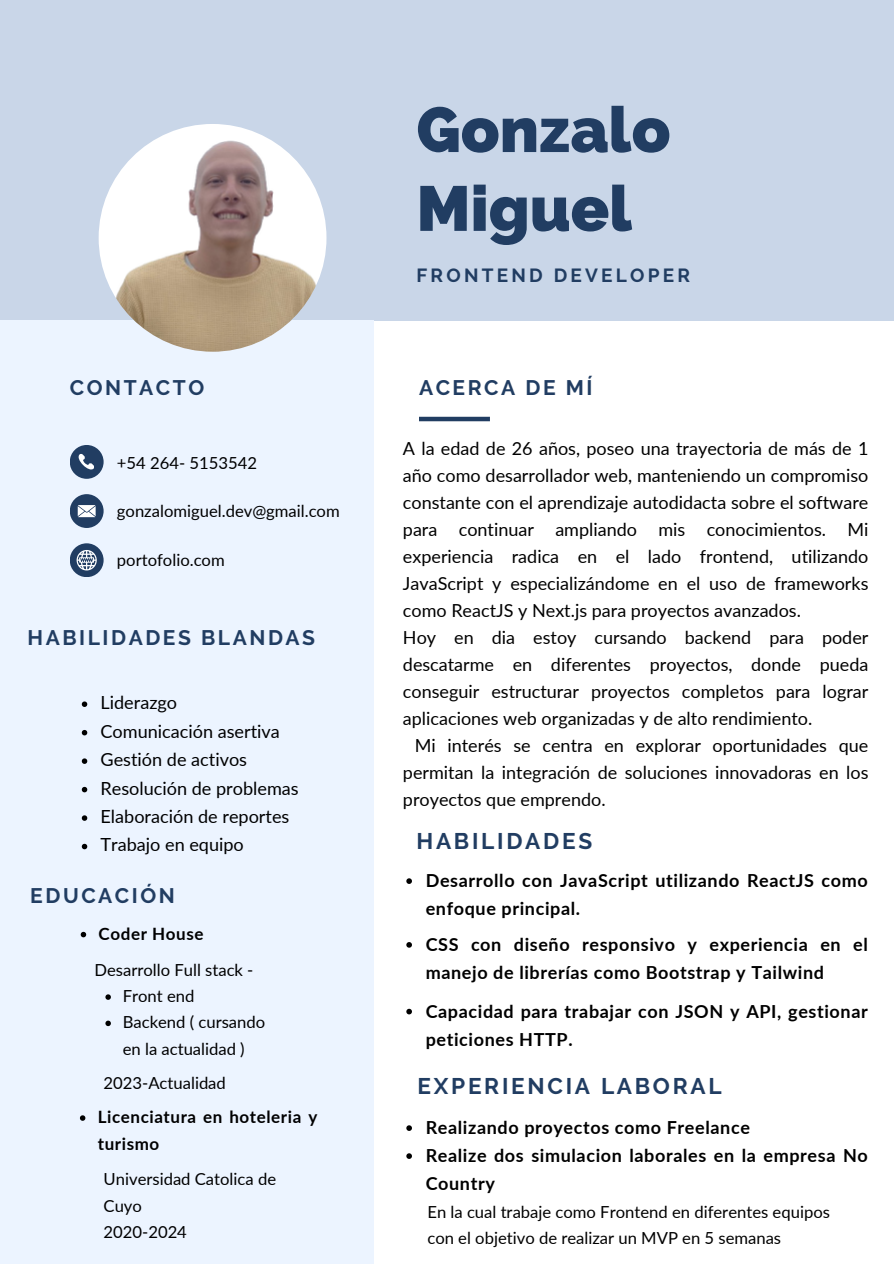
<style>
.page{position:relative;width:894px;height:1264px;background:#fff}
.page>*{position:absolute;margin:0;border:0;box-sizing:border-box;transform-origin:0 0}
.t1{font:800 63.3px/78.8px "Raleway";color:#213d62}
.t2{font:700 22.65px "Raleway";letter-spacing:.12em;color:#213d62}
.t3{font:700 21px "Raleway";letter-spacing:.12em;color:#213d62}
.t4{font:700 19.05px "Raleway";letter-spacing:.17em;color:#213d62}
.t5{font:18.15px "Lato";color:#000}
.t6{font:18px "Lato";color:#000}
.t7{font:700 18px/28.2px "Lato";letter-spacing:.035em;color:#000}
.t8{font:700 16.95px/27.3px "Lato";letter-spacing:.035em;color:#000}
.t9{font:16.65px/26.2px "Lato";color:#000}
</style>
<div class="page">
<div style="left:0;top:0;width:893px;height:320px;background:#c9d6e8"></div>
<div style="left:0;top:320px;width:373px;height:943px;background:#ecf4ff"></div>
<img style="left:99px;top:124px;width:227px;height:228px;border-radius:50%">
<div style="left:70px;top:445px;width:34px;height:34px;background:#213d62;border-radius:50%"></div>
<svg style="left:78px;top:454px;width:16px;height:16px"></svg>
<div style="left:70px;top:494px;width:34px;height:34px;background:#213d62;border-radius:50%"></div>
<div style="left:70px;top:543px;width:34px;height:34px;background:#213d62;border-radius:50%"></div>
<svg style="left:77px;top:550px;width:20px;height:20px"></svg>
<svg style="left:78px;top:505px;width:18px;height:12px"></svg>
<hr style="left:419px;top:417px;width:71px;height:4px;background:#213d62">
<svg style="left:82px;top:701px;width:5px;height:6px"></svg>
<svg style="left:82px;top:730px;width:5px;height:5px"></svg>
<svg style="left:82px;top:758px;width:5px;height:6px"></svg>
<svg style="left:82px;top:786px;width:5px;height:6px"></svg>
<svg style="left:82px;top:815px;width:5px;height:5px"></svg>
<svg style="left:82px;top:843px;width:5px;height:6px"></svg>
<svg style="left:81px;top:931px;width:5px;height:6px"></svg>
<svg style="left:80px;top:1115px;width:5px;height:5px"></svg>
<svg style="left:105px;top:994px;width:6px;height:5px"></svg>
<svg style="left:105px;top:1020px;width:6px;height:6px"></svg>
<svg style="left:406px;top:878px;width:6px;height:6px"></svg>
<svg style="left:406px;top:942px;width:6px;height:5px"></svg>
<svg style="left:406px;top:1008px;width:6px;height:6px"></svg>
<svg style="left:406px;top:1125px;width:6px;height:5px"></svg>
<svg style="left:406px;top:1153px;width:6px;height:5px"></svg>
<p class="t3" style="left:70px;top:375px;width:136px">CONTACTO</p>
<p class="t9" style="left:117px;top:449px;width:141px">+54 264- 5153542</p>
<p class="t9" style="left:117px;top:498px;width:224px">gonzalomiguel.dev@gmail.com</p>
<p class="t9" style="left:117px;top:547px;width:109px">portofolio.com</p>
<h2 class="t3" style="left:28px;top:625px;width:289px">HABILIDADES BLANDAS</h2>
<p class="t5" style="left:100px;top:691px;width:78px">Liderazgo</p>
<p class="t5" style="left:100px;top:719px;width:181px">Comunicación asertiva</p>
<p class="t5" style="left:100px;top:748px;width:148px">Gestión de activos</p>
<p class="t5" style="left:100px;top:776px;width:200px">Resolución de problemas</p>
<p class="t5" style="left:100px;top:805px;width:190px">Elaboración de reportes</p>
<p class="t5" style="left:100px;top:833px;width:145px">Trabajo en equipo</p>
<p class="t3" style="left:30px;top:883px;width:146px">EDUCACIÓN</p>
<p class="t8" style="left:99px;top:919px;width:106px">Coder House</p>
<p class="t9" style="left:94px;top:956px;width:160px">Desarrollo Full stack -</p>
<p class="t9" style="left:123px;top:982px;width:73px">Front end</p>
<p class="t9" style="left:123px;top:1008px;width:144px">Backend ( cursando en la actualidad )</p>
<h2 class="t9" style="left:104px;top:1069px;width:124px">2023-Actualidad</h2>
<p class="t8" style="left:98px;top:1102px;width:221px">Licenciatura en hoteleria y turismo</p>
<p class="t9" style="left:104px;top:1165px;width:174px">Universidad Catolica de<br>Cuyo</p>
<p class="t9" style="left:104px;top:1218px;width:85px">2020-2024</p>
<h3 class="t1" style="left:416px;top:90px;width:255px">Gonzalo<br>Miguel</h3>
<p class="t4" style="left:416px;top:264px;width:275px">FRONTEND DEVELOPER</p>
<p class="t3" style="left:419px;top:375px;width:175px">ACERCA DE MÍ</p>
<h2 class="t6" style="left:403px;top:437px;width:467px">A la edad de 26 años, poseo una trayectoria de más de 1</h2>
<h2 class="t6" style="left:403px;top:464px;width:467px">año como desarrollador web, manteniendo un compromiso</h2>
<h2 class="t6" style="left:403px;top:491px;width:467px">constante con el aprendizaje autodidacta sobre el software</h2>
<h2 class="t6" style="left:403px;top:518px;width:467px">para continuar ampliando mis conocimientos. Mi</h2>
<h2 class="t6" style="left:403px;top:545px;width:467px">experiencia radica en el lado frontend, utilizando</h2>
<h2 class="t6" style="left:403px;top:572px;width:467px">JavaScript y especializándome en el uso de frameworks</h2>
<h2 class="t6" style="left:403px;top:599px;width:399px">como ReactJS y Next.js para proyectos avanzados.</h2>
<h2 class="t6" style="left:403px;top:626px;width:467px">Hoy en dia estoy cursando backend para poder</h2>
<h2 class="t6" style="left:403px;top:653px;width:467px">descatarme en diferentes proyectos, donde pueda</h2>
<h2 class="t6" style="left:403px;top:680px;width:467px">conseguir estructurar proyectos completos para lograr</h2>
<h2 class="t6" style="left:403px;top:707px;width:411px">aplicaciones web organizadas y de alto rendimiento.</h2>
<h2 class="t6" style="left:414px;top:734px;width:455px">Mi interés se centra en explorar oportunidades que</h2>
<h2 class="t6" style="left:403px;top:761px;width:467px">permitan la integración de soluciones innovadoras en los</h2>
<h2 class="t6" style="left:403px;top:788px;width:204px">proyectos que emprendo.</h2>
<p class="t2" style="left:416px;top:827px;width:177px">HABILIDADES</p>
<h4 class="t7" style="left:425px;top:866px;width:443px">Desarrollo con JavaScript utilizando ReactJS como enfoque principal.</h4>
<h2 class="t7" style="left:425px;top:930px;width:443px">CSS con diseño responsivo y experiencia en el manejo de librerías como Bootstrap y Tailwind</h2>
<p class="t7" style="left:425px;top:996px;width:443px">Capacidad para trabajar con JSON y API, gestionar peticiones HTTP.</p>
<h2 class="t2" style="left:417px;top:1073px;width:305px">EXPERIENCIA LABORAL</h2>
<p class="t7" style="left:425px;top:1113px;width:326px">Realizando proyectos como Freelance</p>
<p class="t7" style="left:425px;top:1141px;width:443px">Realize dos simulacion laborales en la empresa No<br>Country</p>
<h2 class="t9" style="left:427px;top:1198px;width:404px">En la cual trabaje como Frontend en diferentes equipos con el objetivo de realizar un MVP en 5 semanas</h2>
</div>
